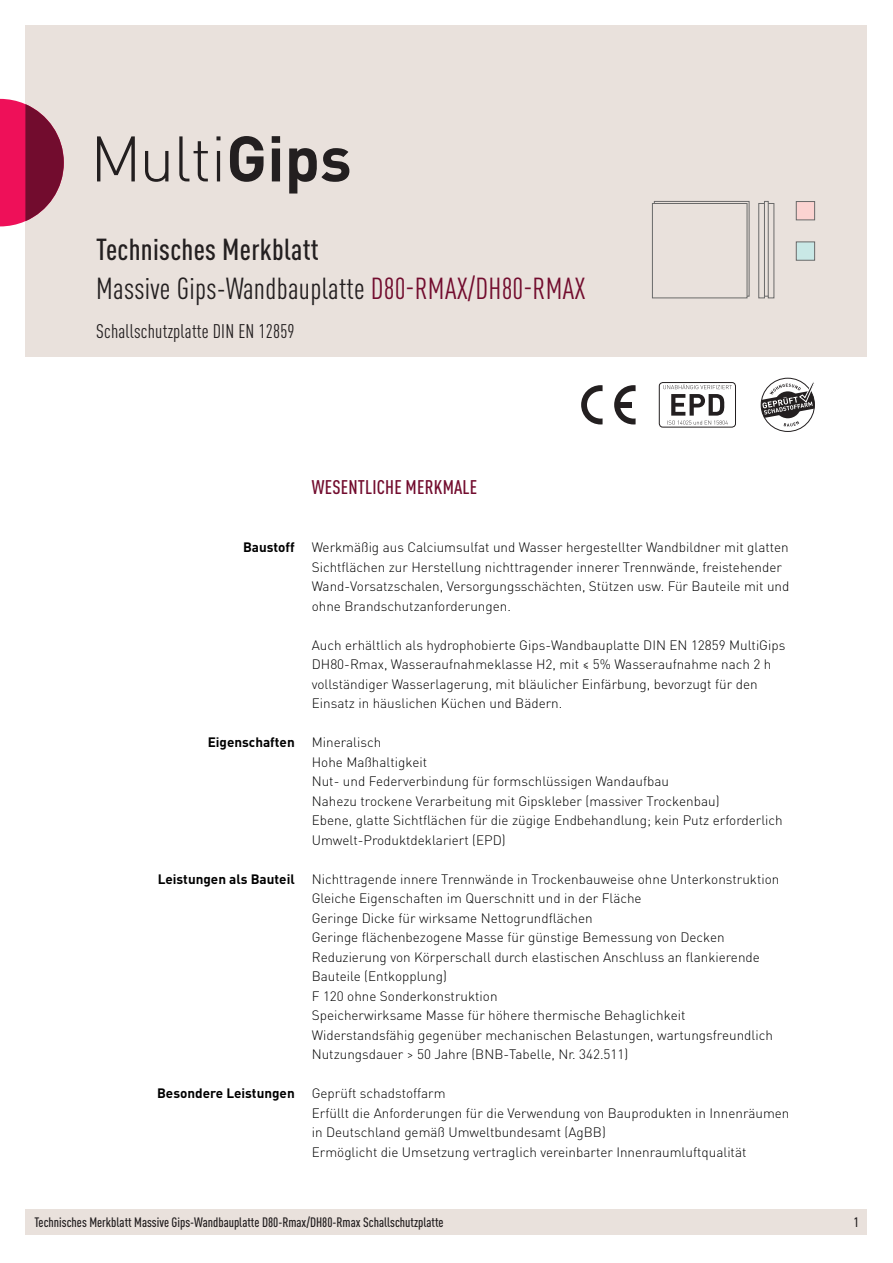
<style>
.page{position:relative;width:893px;height:1263px;background:#fff}
.page>*{position:absolute;margin:0;border:0;box-sizing:border-box;transform-origin:0 0}
.t1{font:condensed 30px/39px "DIN Pro";letter-spacing:.01em;color:#231f20}
.t2{font:condensed 19.5px "DIN Pro";letter-spacing:.01em;color:#231f20}
.t3{font:500 condensed 19.5px "DIN Pro";letter-spacing:.01em;color:#720c2e}
.t4{font:300 13.5px/19.5px "DIN Pro";color:#000}
.t5{font:500 condensed 13.5px "DIN Pro";color:#231f20}
.t6{font:700 13.5px "DIN Pro";color:#000}
.s1{font-weight:500}
.s2{color:#720c2e}
</style>
<div class="page">
<div style="left:26px;top:26px;width:841px;height:331px;background:#e9e1dc"></div>
<div style="left:26px;top:1209px;width:841px;height:26px;background:#e9e1dc"></div>
<svg style="left:0;top:99px;width:64px;height:127px"></svg>
<svg style="left:97px;top:136px;width:38px;height:45px"></svg>
<svg style="left:145px;top:151px;width:23px;height:31px"></svg>
<svg style="left:179px;top:136px;width:29px;height:45px"></svg>
<svg style="left:216px;top:136px;width:4px;height:4px"></svg>
<hr style="left:217px;top:151px;width:3px;height:30px;background:#231f20">
<svg style="left:230px;top:136px;width:34px;height:46px"></svg>
<svg style="left:272px;top:136px;width:8px;height:45px"></svg>
<svg style="left:289px;top:148px;width:60px;height:46px"></svg>
<svg style="left:581px;top:385px;width:22px;height:39px"></svg>
<svg style="left:614px;top:385px;width:22px;height:39px"></svg>
<div style="left:619px;top:402px;width:13px;height:6px;background:#231f20"></div>
<div style="left:659px;top:382px;width:77px;height:45px;border:1px solid #231f20;border-radius:4px"></div>
<svg style="left:663px;top:384px;width:69px;height:41px"></svg>
<svg style="left:759px;top:376px;width:57px;height:57px"></svg>
<svg style="left:761px;top:381px;width:54px;height:46px"></svg>
<div style="left:796px;top:201px;width:19px;height:19px;background:#fbd3d1;border:1px solid #6a6a6a"></div>
<div style="left:796px;top:241px;width:19px;height:20px;background:#c9e8e6;border:1px solid #6a6a6a"></div>
<div style="left:764px;top:201px;width:5px;height:96px;border:1px solid #6a6a6a"></div>
<svg style="left:758px;top:203px;width:17px;height:96px"></svg>
<svg style="left:652px;top:201px;width:98px;height:98px"></svg>
<h1 class="t1" style="left:96px;top:228px;width:491px"><span class="s1">Technisches Merkblatt<br></span>Massive Gips-Wandbauplatte <span class="s2">D80-RMAX/DH80-RMAX</span></h1>
<h2 class="t2" style="left:96px;top:317px;width:200px">Schallschutzplatte DIN EN 12859</h2>
<h2 class="t3" style="left:312px;top:473px;width:167px">WESENTLICHE MERKMALE</h2>
<p class="t6" style="left:243px;top:538px;width:53px">Baustoff</p>
<p class="t4" style="left:312px;top:537px;width:479px">Werkmäßig aus Calciumsulfat und Wasser hergestellter Wandbildner mit glatten Sichtflächen zur Herstellung nichttragender innerer Trennwände, freistehender Wand-Vorsatzschalen, Versorgungsschächten, Stützen usw. Für Bauteile mit und ohne Brandschutzanforderungen.</p>
<p class="t4" style="left:312px;top:634px;width:475px">Auch erhältlich als hydrophobierte Gips-Wandbauplatte DIN EN 12859 MultiGips DH80-Rmax, Wasseraufnahmeklasse H2, mit ≤ 5% Wasseraufnahme nach 2 h vollständiger Wasserlagerung, mit bläulicher Einfärbung, bevorzugt für den Einsatz in häuslichen Küchen und Bädern.</p>
<p class="t6" style="left:208px;top:733px;width:89px">Eigenschaften</p>
<p class="t4" style="left:312px;top:732px;width:472px">Mineralisch<br>Hohe Maßhaltigkeit<br>Nut- und Federverbindung für formschlüssigen Wandaufbau<br>Nahezu trockene Verarbeitung mit Gipskleber (massiver Trockenbau)<br>Ebene, glatte Sichtflächen für die zügige Endbehandlung; kein Putz erforderlich Umwelt-Produktdeklariert (EPD)</p>
<p class="t6" style="left:158px;top:869px;width:139px">Leistungen als Bauteil</p>
<p class="t4" style="left:312px;top:868px;width:469px">Nichttragende innere Trennwände in Trockenbauweise ohne Unterkonstruktion Gleiche Eigenschaften im Querschnitt und in der Fläche<br>Geringe Dicke für wirksame Nettogrundflächen<br>Geringe flächenbezogene Masse für günstige Bemessung von Decken Reduzierung von Körperschall durch elastischen Anschluss an flankierende Bauteile (Entkopplung)<br>F 120 ohne Sonderkonstruktion<br>Speicherwirksame Masse für höhere thermische Behaglichkeit Widerstandsfähig gegenüber mechanischen Belastungen, wartungsfreundlich Nutzungsdauer &gt; 50 Jahre (BNB-Tabelle, Nr. 342.511)</p>
<p class="t6" style="left:157px;top:1084px;width:139px">Besondere Leistungen</p>
<p class="t4" style="left:312px;top:1083px;width:479px">Geprüft schadstoffarm<br>Erfüllt die Anforderungen für die Verwendung von Bauprodukten in Innenräumen in Deutschland gemäß Umweltbundesamt (AgBB)<br>Ermöglicht die Umsetzung vertraglich vereinbarter Innenraumluftqualität</p>
<p class="t5" style="left:34px;top:1212px;width:411px">Technisches Merkblatt Massive Gips-Wandbauplatte D80-Rmax/DH80-Rmax Schallschutzplatte</p>
<p class="t5" style="left:854px;top:1213px;width:7px">1</p>
</div>
